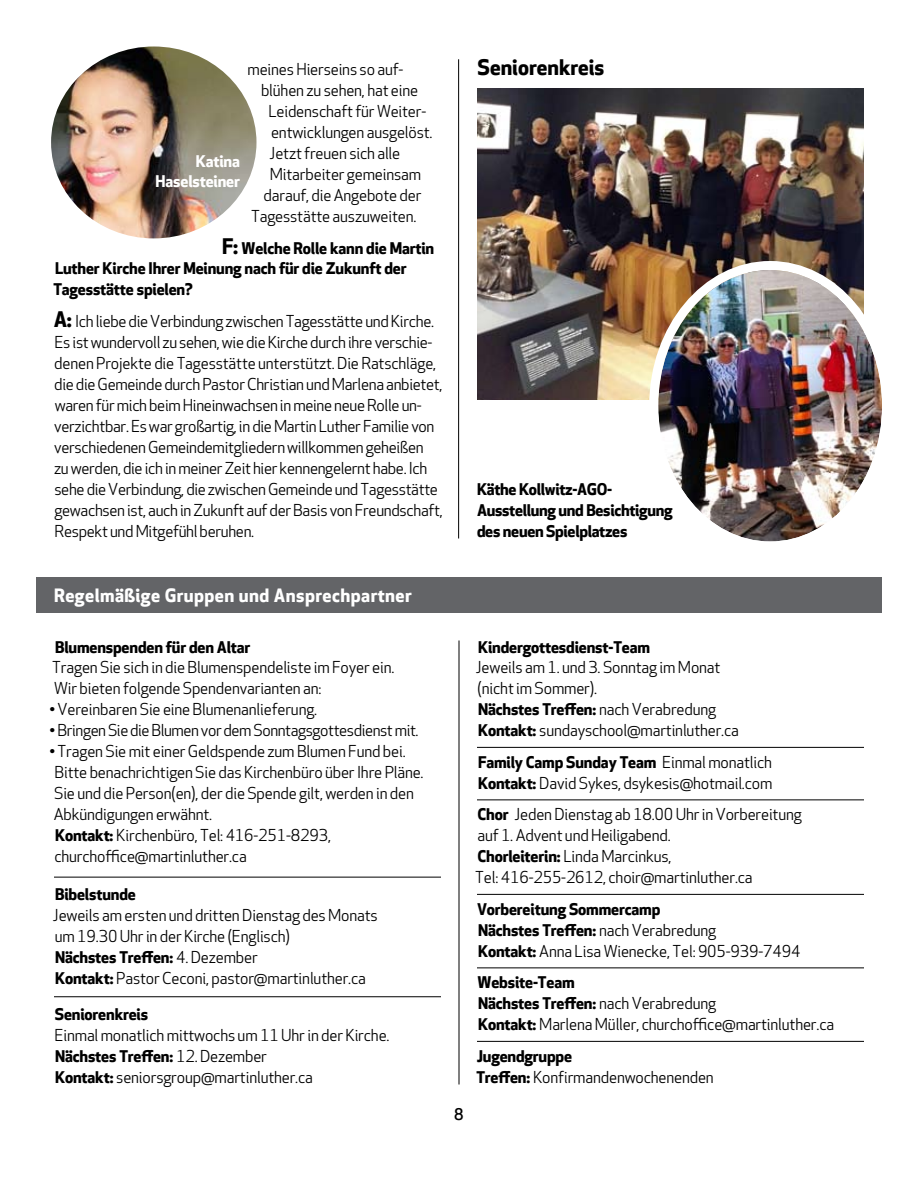
<style>
.page{position:relative;width:918px;height:1188px;background:#fff}
.page>*{position:absolute;margin:0;border:0;box-sizing:border-box;transform-origin:0 0}
.t1{font:700 21px "Apex New";color:#000}
.t2{font:700 18px "Apex New";letter-spacing:.025em;color:#fff}
.t3{font:15.75px/21px "Apex New";letter-spacing:-.01em;color:#000}
.t4{font:700 15.75px/21px "Apex New";letter-spacing:-.01em;color:#000}
.t5{font:700 15.75px/21px "Apex New";letter-spacing:-.01em;color:#fff;text-align:right}
.t6{font:500 15.75px "Apex New";color:#000}
.s1{font-size:21px}
.s2{font-weight:700;font-size:21px}
.s3{font-weight:700}
</style>
<div class="page">
<hr style="left:459px;top:640px;width:1px;height:444px;background:#000">
<div style="left:36px;top:578px;width:846px;height:36px;background:#636467"></div>
<hr style="left:458px;top:59px;width:1px;height:479px;background:#000">
<hr style="left:54px;top:877px;width:387px;height:1px;background:#000">
<hr style="left:54px;top:996px;width:387px;height:1px;background:#000">
<hr style="left:477px;top:747px;width:387px;height:1px;background:#000">
<hr style="left:477px;top:800px;width:387px;height:1px;background:#000">
<hr style="left:477px;top:894px;width:387px;height:1px;background:#000">
<hr style="left:477px;top:968px;width:387px;height:1px;background:#000">
<hr style="left:477px;top:1041px;width:387px;height:1px;background:#000">
<img style="left:477px;top:88px;width:387px;height:312px">
<img style="left:658px;top:270px;width:223px;height:271px">
<div style="left:649px;top:261px;width:242px;height:290px;border:9px solid #fff;border-radius:50%"></div>
<img style="left:51px;top:46px;width:205px;height:192px">
<p class="t3" style="left:248px;top:59px;width:157px">meines Hierseins so auf-</p>
<p class="t3" style="left:261px;top:80px;width:159px">blühen zu sehen, hat eine</p>
<p class="t3" style="left:268px;top:101px;width:159px">Leidenschaft für Weiter-</p>
<p class="t3" style="left:271px;top:122px;width:163px">entwicklungen ausgelöst.</p>
<p class="t3" style="left:270px;top:143px;width:132px">Jetzt freuen sich alle</p>
<p class="t3" style="left:270px;top:164px;width:153px">Mitarbeiter gemeinsam</p>
<p class="t3" style="left:264px;top:185px;width:159px">darauf, die Angebote der</p>
<p class="t3" style="left:251px;top:206px;width:167px">Tagesstätte auszuweiten.</p>
<p class="t4" style="left:53px;top:238px;width:382px;text-indent:169px"><span class="s1">F:</span> Welche Rolle kann die Martin<br>Luther Kirche Ihrer Meinung nach für die Zukunft der<br>Tagesstätte spielen?</p>
<p class="t3" style="left:54px;top:311px;width:390px"><span class="s2">A:</span> Ich liebe die Verbindung zwischen Tagesstätte und Kirche.<br>Es ist wundervoll zu sehen, wie die Kirche durch ihre verschie&shy;denen Projekte die Tagesstätte unterstützt. Die Ratschläge, die die Gemeinde durch Pastor Christian und Marlena anbietet, waren für mich beim Hineinwachsen in meine neue Rolle un&shy;verzichtbar. Es war großartig, in die Martin Luther Familie von verschiedenen Gemeindemitgliedern willkommen geheißen<br>zu werden, die ich in meiner Zeit hier kennengelernt habe. Ich sehe die Verbindung, die zwischen Gemeinde und Tagesstätte gewachsen ist, auch in Zukunft auf der Basis von Freundschaft, Respekt und Mitgefühl beruhen.</p>
<p class="t5" style="left:156px;top:151px;width:86px">Katina<br>Haselsteiner</p>
<h1 class="t1" style="left:478px;top:55px;width:128px">Seniorenkreis</h1>
<p class="t4" style="left:477px;top:479px;width:197px">Käthe Kollwitz-AGO-<br>Ausstellung und Besichtigung des neuen Spielplatzes</p>
<p class="t2" style="left:54px;top:584px;width:359px">Regelmäßige Gruppen und Ansprechpartner</p>
<p class="t4" style="left:55px;top:637px;width:197px">Blumenspenden für den Altar</p>
<p class="t3" style="left:52px;top:658px;width:344px">Tragen Sie sich in die Blumenspendeliste im Foyer ein.<br>Wir bieten folgende Spendenvarianten an:</p>
<p class="t3" style="left:49px;top:700px;width:269px">• Vereinbaren Sie eine Blumenanlieferung.</p>
<p class="t3" style="left:49px;top:721px;width:371px">• Bringen Sie die Blumen vor dem Sonntagsgottesdienst mit.</p>
<p class="t3" style="left:49px;top:742px;width:376px">• Tragen Sie mit einer Geldspende zum Blumen Fund bei.<br>Bitte benachrichtigen Sie das Kirchenbüro über Ihre Pläne.<br>Sie und die Person(en), der die Spende gilt, werden in den Abkündigungen erwähnt.<br><span class="s3">Kontakt:</span> Kirchenbüro, Tel: 416-251-8293, churchoffice@martinluther.ca</p>
<p class="t4" style="left:55px;top:884px;width:82px">Bibelstunde</p>
<p class="t3" style="left:53px;top:906px;width:326px">Jeweils am ersten und dritten Dienstag des Monats um 19.30 Uhr in der Kirche (Englisch)<br><span class="s3">Nächstes Treffen:</span> 4. Dezember<br><span class="s3">Kontakt:</span> Pastor Ceconi, pastor@martinluther.ca</p>
<p class="t4" style="left:55px;top:1004px;width:95px">Seniorenkreis</p>
<p class="t3" style="left:55px;top:1025px;width:336px">Einmal monatlich mittwochs um 11 Uhr in der Kirche.<br><span class="s3">Nächstes Treffen:</span> 12. Dezember<br><span class="s3">Kontakt:</span> seniorsgroup@martinluther.ca</p>
<p class="t6" style="left:454px;top:1105px;width:11px">8</p>
<p class="t4" style="left:478px;top:637px;width:174px">Kindergottesdienst-Team</p>
<p class="t3" style="left:476px;top:658px;width:265px">Jeweils am 1. und 3. Sonntag im Monat (nicht im Sommer).<br><span class="s3">Nächstes Treffen:</span> nach Verabredung <span class="s3">Kontakt:</span> sundayschool@martinluther.ca</p>
<p class="t3" style="left:478px;top:752px;width:296px"><span class="s3">Family Camp Sunday Team</span> Einmal monatlich<br><span class="s3">Kontakt:</span> David Sykes, dsykesis@hotmail.com</p>
<p class="t3" style="left:475px;top:805px;width:328px"><span class="s3">Chor</span> Jeden Dienstag ab 18.00 Uhr in Vorbereitung auf 1. Advent und Heiligabend.<br><span class="s3">Chorleiterin:</span> Linda Marcinkus,<br>Tel: 416-255-2612, choir@martinluther.ca</p>
<p class="t3" style="left:477px;top:899px;width:325px"><span class="s3">Vorbereitung Sommercamp<br>Nächstes Treffen:</span> nach Verabredung<br><span class="s3">Kontakt:</span> Anna Lisa Wienecke, Tel: 905-939-7494</p>
<p class="t3" style="left:478px;top:973px;width:358px"><span class="s3">Website-Team<br>Nächstes Treffen:</span> nach Verabredung<br><span class="s3">Kontakt:</span> Marlena Müller, churchoffice@martinluther.ca</p>
<p class="t3" style="left:476px;top:1046px;width:239px"><span class="s3">Jugendgruppe<br>Treffen:</span> Konfirmandenwochenenden</p>
</div>
